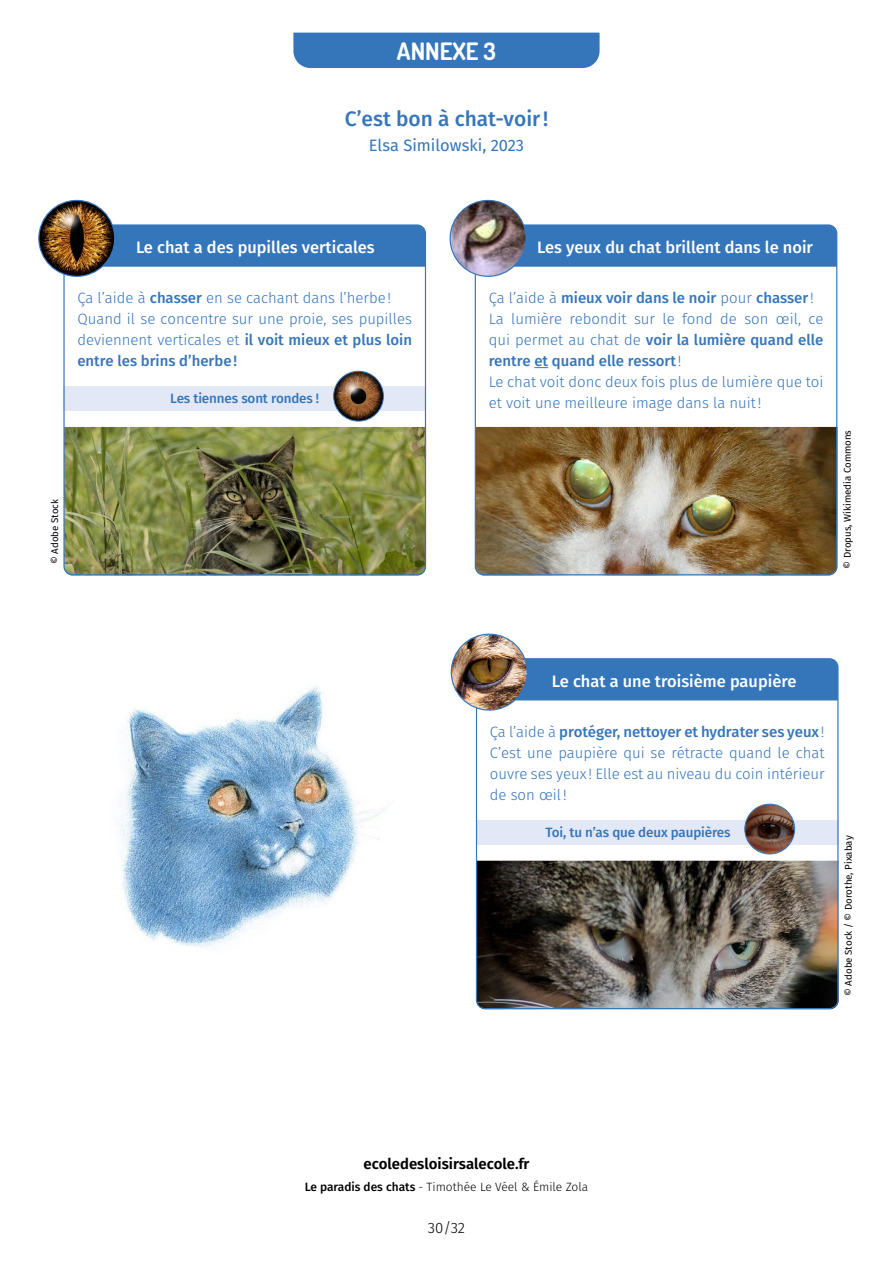
<style>
.page{position:relative;width:893px;height:1263px;background:#fff}
.page>*{position:absolute;margin:0;border:0;box-sizing:border-box;transform-origin:0 0}
.t1{font:700 24px "Dosis";color:#fff}
.t2{font:500 21px "Fira Sans";color:#3576bb}
.t3{font:500 16.5px "Fira Sans";color:#fff}
.t4{font:16.5px "Fira Sans";color:#3576bb}
.t5{font:300 15px/21px "Fira Sans";color:#3576bb}
.t6{font:600 15px "Fira Sans";color:#000}
.t7{font:300 15px "Fira Sans";color:#000}
.t8{font:500 13.5px "Fira Sans";letter-spacing:-.01em;color:#3576bb}
.t9{font:300 12px "Fira Sans";color:#000}
.t10{font:9.75px "Fira Sans";color:#000}
.s1{font-weight:500}
</style>
<div class="page">
<div style="left:293px;top:33px;width:307px;height:35px;background:#3576bb"></div>
<div style="left:102px;top:226px;width:322px;height:41px;background:#3576bb"></div>
<img style="left:64px;top:427px;width:362px;height:148px">
<div style="left:64px;top:386px;width:362px;height:25px;background:#e3e8f6"></div>
<div style="left:63px;top:224px;width:363px;height:351px;border:1px solid #3576bb;border-radius:9px"></div>
<img style="left:39px;top:200px;width:76px;height:76px;border-radius:38px">
<div style="left:38px;top:200px;width:77px;height:77px;border:1px solid #3576bb;border-radius:50%"></div>
<img style="left:334px;top:371px;width:49px;height:50px;border-radius:25px">
<div style="left:333px;top:371px;width:51px;height:50px;border:1px solid #3576bb;border-radius:50%"></div>
<div style="left:513px;top:225px;width:324px;height:42px;background:#3576bb"></div>
<img style="left:475px;top:427px;width:362px;height:148px">
<svg style="left:534px;top:367px;width:14px;height:1px"></svg>
<div style="left:475px;top:224px;width:362px;height:351px;border:1px solid #3576bb;border-radius:9px"></div>
<img style="left:450px;top:200px;width:76px;height:76px;border-radius:38px">
<div style="left:450px;top:200px;width:77px;height:77px;border:1px solid #3576bb;border-radius:50%"></div>
<div style="left:515px;top:659px;width:323px;height:41px;background:#3576bb"></div>
<img style="left:476px;top:861px;width:362px;height:148px">
<div style="left:476px;top:820px;width:362px;height:24px;background:#e3e8f6"></div>
<div style="left:476px;top:658px;width:362px;height:351px;border:1px solid #3576bb;border-radius:9px"></div>
<img style="left:451px;top:634px;width:76px;height:76px;border-radius:38px">
<div style="left:451px;top:634px;width:77px;height:77px;border:1px solid #3576bb;border-radius:50%"></div>
<img style="left:745px;top:804px;width:50px;height:50px;border-radius:25px">
<div style="left:744px;top:804px;width:51px;height:50px;border:1px solid #3576bb;border-radius:50%"></div>
<img style="left:120px;top:686px;width:266px;height:261px">
<h1 class="t1" style="left:397px;top:35px;width:101px">ANNEXE 3</h1>
<h2 class="t2" style="left:345px;top:102px;width:205px">C’est bon à chat-voir!</h2>
<p class="t4" style="left:369px;top:133px;width:157px">Elsa Similowski, 2023</p>
<p class="t3" style="left:136px;top:234px;width:240px">Le chat a des pupilles verticales</p>
<p class="t5" style="left:77px;top:287px;width:336px">Ça l’aide à <span class="s1">chasser</span> en se cachant dans l’herbe!<br>Quand il se concentre sur une proie, ses pupilles deviennent verticales et <span class="s1">il voit mieux et plus loin entre les brins d’herbe!</span></p>
<p class="t8" style="left:170px;top:388px;width:150px">Les tiennes sont rondes !</p>
<p class="t10" style="left:48px;top:564px;width:67px;rotate:-90deg">© Adobe Stock</p>
<p class="t3" style="left:537px;top:234px;width:277px">Les yeux du chat brillent dans le noir</p>
<p class="t5" style="left:489px;top:287px;width:336px">Ça l’aide à <span class="s1">mieux voir dans le noir</span> pour <span class="s1">chasser</span>!<br>La lumière rebondit sur le fond de son œil, ce qui permet au chat de <span class="s1">voir la lumière quand elle rentre et quand elle ressort</span>!<br>Le chat voit donc deux fois plus de lumière que toi et voit une meilleure image dans la nuit!</p>
<p class="t10" style="left:840px;top:568px;width:140px;rotate:-90deg">© Dropus, Wikimedia Commons</p>
<p class="t3" style="left:552px;top:668px;width:246px">Le chat a une troisième paupière</p>
<p class="t5" style="left:490px;top:721px;width:336px;text-align:justify">Ça l’aide à <span class="s1">protéger, nettoyer et hydrater ses yeux</span> !<br>C’est une paupière qui se rétracte quand le chat ouvre ses yeux ! Elle est au niveau du coin intérieur de son œil!</p>
<p class="t8" style="left:546px;top:821px;width:187px">Toi, tu n’as que deux paupières</p>
<p class="t10" style="left:841px;top:996px;width:162px;rotate:-90deg">© Adobe Stock / © Dorothe, Pixabay</p>
<p class="t6" style="left:363px;top:1151px;width:168px">ecoledesloisirsalecole.fr</p>
<p class="t9" style="left:305px;top:1179px;width:285px"><span class="s1">Le paradis des chats</span> - Timothée Le Véel &amp; Émile Zola</p>
<p class="t7" style="left:428px;top:1217px;width:39px">30/32</p>
</div>
